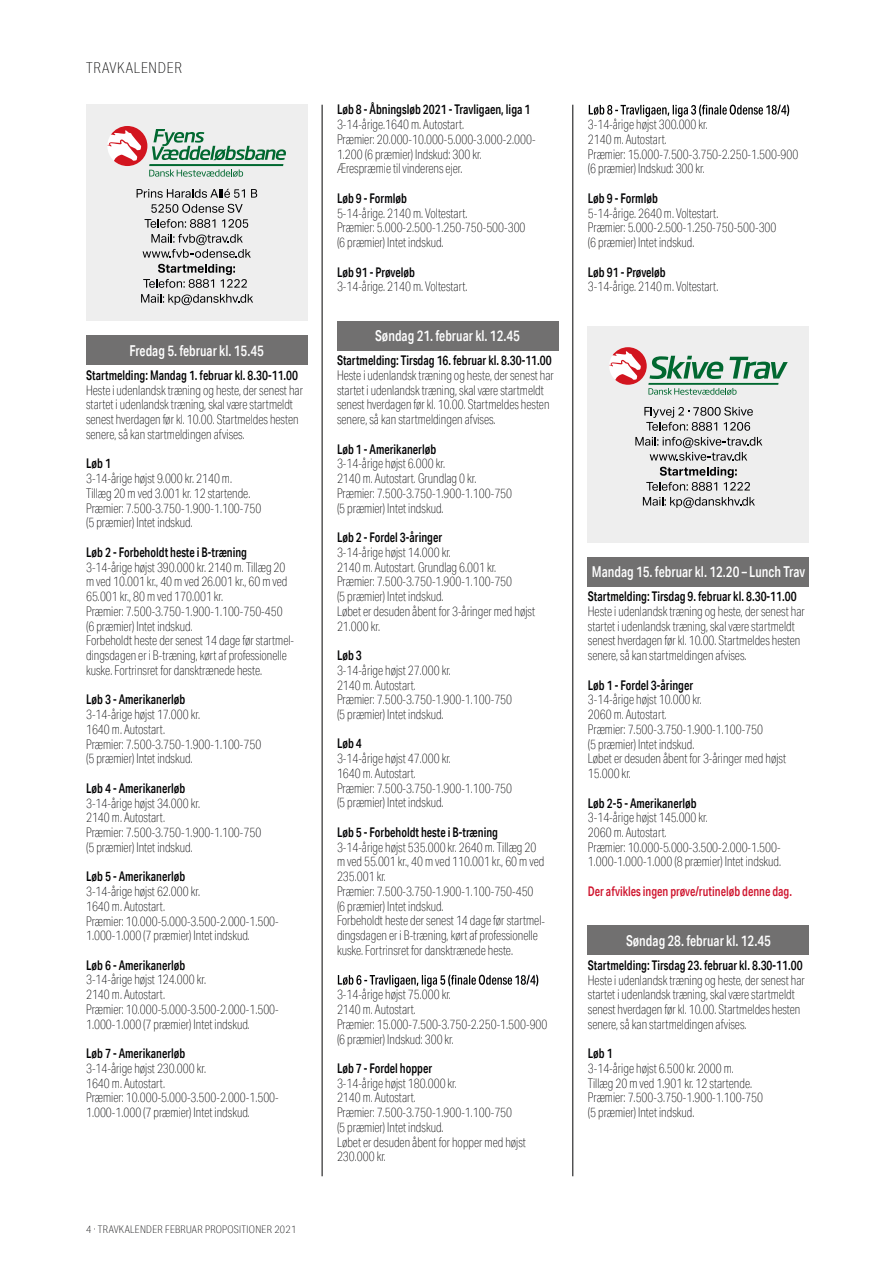
<style>
.page{position:relative;width:893px;height:1263px;background:#fff}
.page>*{position:absolute;margin:0;border:0;box-sizing:border-box;transform-origin:0 0}
.t1{font:500 15px "Aktiv Grotesk Cd";color:#fff;scale:.9 1}
.t2{font:100 15px "Aktiv Grotesk Cd";letter-spacing:.05em;color:#020203}
.t3{font:100 13.35px/14.7px "Aktiv Grotesk Cd";color:#020203;scale:.89 1}
.t4{font:500 13.35px "Aktiv Grotesk Cd";color:#cf152e;scale:.89 1}
.t5{font:100 10.5px "Aktiv Grotesk Cd";letter-spacing:.03em;color:#020203}
.s1{font-weight:500}
</style>
<div class="page">
<hr style="left:322px;top:105px;width:1px;height:1071px;background:#020203">
<hr style="left:573px;top:105px;width:1px;height:1071px;background:#020203">
<div style="left:86px;top:105px;width:221px;height:216px;background:#eee"></div>
<svg style="left:107px;top:126px;width:179px;height:51px"></svg>
<svg style="left:137px;top:189px;width:108px;height:9px"></svg>
<svg style="left:251px;top:189px;width:6px;height:9px"></svg>
<svg style="left:151px;top:204px;width:92px;height:9px"></svg>
<svg style="left:145px;top:219px;width:70px;height:9px"></svg>
<svg style="left:222px;top:219px;width:26px;height:9px"></svg>
<svg style="left:143px;top:234px;width:108px;height:24px"></svg>
<svg style="left:143px;top:264px;width:104px;height:24px"></svg>
<svg style="left:141px;top:294px;width:112px;height:11px"></svg>
<div style="left:86px;top:336px;width:221px;height:29px;background:#717070"></div>
<div style="left:337px;top:321px;width:221px;height:29px;background:#717070"></div>
<svg style="left:338px;top:975px;width:200px;height:12px"></svg>
<svg style="left:589px;top:105px;width:200px;height:12px"></svg>
<div style="left:588px;top:326px;width:221px;height:216px;background:#eee"></div>
<svg style="left:609px;top:347px;width:179px;height:48px"></svg>
<svg style="left:644px;top:407px;width:109px;height:24px"></svg>
<svg style="left:635px;top:437px;width:127px;height:24px"></svg>
<svg style="left:646px;top:467px;width:104px;height:24px"></svg>
<svg style="left:643px;top:497px;width:112px;height:11px"></svg>
<div style="left:588px;top:557px;width:221px;height:29px;background:#717070"></div>
<div style="left:588px;top:925px;width:221px;height:30px;background:#717070"></div>
<p class="t2" style="left:86px;top:59px;width:97px">TRAVKALENDER</p>
<p class="t1" style="left:129px;top:341px;width:151px">Fredag 5. februar kl. 15.45</p>
<p class="t3" style="left:86px;top:368px;width:245px"><span class="s1">Startmelding: Mandag 1. februar kl. 8.30-11.00<br></span>Heste i udenlandsk træning og heste, der senest har startet i udenlandsk træning, skal være startmeldt senest hverdagen før kl. 10.00. Startmeldes hesten senere, så kan startmeldingen afvises.</p>
<p class="t3" style="left:86px;top:456px;width:198px"><span class="s1">Løb 1<br></span>3-14-årige højst 9.000 kr. 2140 m.<br>Tillæg 20 m ved 3.001 kr. 12 startende.<br>Præmier: 7.500-3.750-1.900-1.100-750 (5 præmier) Intet indskud.</p>
<p class="t3" style="left:86px;top:545px;width:235px"><span class="s1">Løb 2 - Forbeholdt heste i B-træning </span>3-14-årige højst 390.000 kr. 2140 m. Tillæg 20 m ved 10.001 kr., 40 m ved 26.001 kr., 60 m ved 65.001 kr., 80 m ved 170.001 kr.<br>Præmier: 7.500-3.750-1.900-1.100-750-450 (6 præmier) Intet indskud.<br>Forbeholdt heste der senest 14 dage før startmel&shy;dingsdagen er i B-træning, kørt af professionelle kuske. Fortrinsret for dansktrænede heste.</p>
<p class="t3" style="left:86px;top:692px;width:198px"><span class="s1">Løb 3 - Amerikanerløb<br></span>3-14-årige højst 17.000 kr.<br>1640 m. Autostart.<br>Præmier: 7.500-3.750-1.900-1.100-750 (5 præmier) Intet indskud.</p>
<p class="t3" style="left:86px;top:781px;width:198px"><span class="s1">Løb 4 - Amerikanerløb<br></span>3-14-årige højst 34.000 kr.<br>2140 m. Autostart.<br>Præmier: 7.500-3.750-1.900-1.100-750 (5 præmier) Intet indskud.</p>
<p class="t3" style="left:86px;top:869px;width:218px"><span class="s1">Løb 5 - Amerikanerløb<br></span>3-14-årige højst 62.000 kr.<br>1640 m. Autostart.<br>Præmier: 10.000-5.000-3.500-2.000-1.500-<br>1.000-1.000 (7 præmier) Intet indskud.</p>
<p class="t3" style="left:86px;top:958px;width:218px"><span class="s1">Løb 6 - Amerikanerløb<br></span>3-14-årige højst 124.000 kr.<br>2140 m. Autostart.<br>Præmier: 10.000-5.000-3.500-2.000-1.500-<br>1.000-1.000 (7 præmier) Intet indskud.</p>
<p class="t3" style="left:86px;top:1046px;width:218px"><span class="s1">Løb 7 - Amerikanerløb<br></span>3-14-årige højst 230.000 kr.<br>1640 m. Autostart.<br>Præmier: 10.000-5.000-3.500-2.000-1.500-<br>1.000-1.000 (7 præmier) Intet indskud.</p>
<p class="t5" style="left:86px;top:1223px;width:212px">4 · TRAVKALENDER FEBRUAR PROPOSITIONER 2021</p>
<p class="t3" style="left:337px;top:102px;width:225px"><span class="s1">Løb 8 - Åbningsløb 2021 - Travligaen, liga 1<br></span>3-14-årige.1640 m. Autostart.<br>Præmier: 20.000-10.000-5.000-3.000-2.000- 1.200 (6 præmier) Indskud: 300 kr.<br>Ærespræmie til vinderens ejer.</p>
<p class="t3" style="left:337px;top:191px;width:213px"><span class="s1">Løb 9 - Formløb<br></span>5-14-årige. 2140 m. Voltestart.<br>Præmier: 5.000-2.500-1.250-750-500-300 (6 præmier) Intet indskud.</p>
<p class="t3" style="left:337px;top:264px;width:148px"><span class="s1">Løb 91 - Prøveløb<br></span>3-14-årige. 2140 m. Voltestart.</p>
<p class="t1" style="left:375px;top:327px;width:162px">Søndag 21. februar kl. 12.45</p>
<p class="t3" style="left:337px;top:353px;width:245px"><span class="s1">Startmelding: Tirsdag 16. februar kl. 8.30-11.00<br></span>Heste i udenlandsk træning og heste, der senest har startet i udenlandsk træning, skal være startmeldt senest hverdagen før kl. 10.00. Startmeldes hesten senere, så kan startmeldingen afvises.</p>
<p class="t3" style="left:337px;top:442px;width:198px"><span class="s1">Løb 1 - Amerikanerløb<br></span>3-14-årige højst 6.000 kr.<br>2140 m. Autostart. Grundlag 0 kr.<br>Præmier: 7.500-3.750-1.900-1.100-750 (5 præmier) Intet indskud.</p>
<p class="t3" style="left:337px;top:530px;width:224px"><span class="s1">Løb 2 - Fordel 3-åringer<br></span>3-14-årige højst 14.000 kr.<br>2140 m. Autostart. Grundlag 6.001 kr.<br>Præmier: 7.500-3.750-1.900-1.100-750<br>(5 præmier) Intet indskud.<br>Løbet er desuden åbent for 3-åringer med højst<br>21.000 kr.</p>
<p class="t3" style="left:337px;top:648px;width:198px"><span class="s1">Løb 3<br></span>3-14-årige højst 27.000 kr.<br>2140 m. Autostart.<br>Præmier: 7.500-3.750-1.900-1.100-750 (5 præmier) Intet indskud.</p>
<p class="t3" style="left:337px;top:736px;width:198px"><span class="s1">Løb 4<br></span>3-14-årige højst 47.000 kr.<br>1640 m. Autostart.<br>Præmier: 7.500-3.750-1.900-1.100-750 (5 præmier) Intet indskud.</p>
<p class="t3" style="left:337px;top:825px;width:235px"><span class="s1">Løb 5 - Forbeholdt heste i B-træning </span>3-14-årige højst 535.000 kr. 2640 m. Tillæg 20 m ved 55.001 kr., 40 m ved 110.001 kr., 60 m ved 235.001 kr.<br>Præmier: 7.500-3.750-1.900-1.100-750-450 (6 præmier) Intet indskud.<br>Forbeholdt heste der senest 14 dage før startmel&shy;dingsdagen er i B-træning, kørt af professionelle kuske. Fortrinsret for dansktrænede heste.</p>
<p class="t3" style="left:337px;top:987px;width:238px">3-14-årige højst 75.000 kr.<br>2140 m. Autostart.<br>Præmier: 15.000-7.500-3.750-2.250-1.500-900 (6 præmier) Indskud: 300 kr.</p>
<p class="t3" style="left:337px;top:1061px;width:214px"><span class="s1">Løb 7 - Fordel hopper<br></span>3-14-årige højst 180.000 kr.<br>2140 m. Autostart.<br>Præmier: 7.500-3.750-1.900-1.100-750<br>(5 præmier) Intet indskud.<br>Løbet er desuden åbent for hopper med højst<br>230.000 kr.</p>
<p class="t3" style="left:588px;top:117px;width:238px">3-14-årige højst 300.000 kr.<br>2140 m. Autostart.<br>Præmier: 15.000-7.500-3.750-2.250-1.500-900 (6 præmier) Indskud: 300 kr.</p>
<p class="t3" style="left:588px;top:191px;width:213px"><span class="s1">Løb 9 - Formløb<br></span>5-14-årige. 2640 m. Voltestart.<br>Præmier: 5.000-2.500-1.250-750-500-300 (6 præmier) Intet indskud.</p>
<p class="t3" style="left:588px;top:264px;width:148px"><span class="s1">Løb 91 - Prøveløb<br></span>3-14-årige. 2140 m. Voltestart.</p>
<p class="t1" style="left:592px;top:563px;width:238px">Mandag 15. februar kl. 12.20 – Lunch Trav</p>
<p class="t3" style="left:588px;top:589px;width:245px"><span class="s1">Startmelding: Tirsdag 9. februar kl. 8.30-11.00<br></span>Heste i udenlandsk træning og heste, der senest har startet i udenlandsk træning, skal være startmeldt senest hverdagen før kl. 10.00. Startmeldes hesten senere, så kan startmeldingen afvises.</p>
<p class="t3" style="left:588px;top:677px;width:224px"><span class="s1">Løb 1 - Fordel 3-åringer<br></span>3-14-årige højst 10.000 kr.<br>2060 m. Autostart.<br>Præmier: 7.500-3.750-1.900-1.100-750<br>(5 præmier) Intet indskud.<br>Løbet er desuden åbent for 3-åringer med højst<br>15.000 kr.</p>
<p class="t3" style="left:588px;top:795px;width:219px"><span class="s1">Løb 2-5 - Amerikanerløb<br></span>3-14-årige højst 145.000 kr.<br>2060 m. Autostart.<br>Præmier: 10.000-5.000-3.500-2.000-1.500- 1.000-1.000-1.000 (8 præmier) Intet indskud.</p>
<p class="t4" style="left:588px;top:883px;width:231px">Der afvikles ingen prøve/rutineløb denne dag.</p>
<p class="t1" style="left:626px;top:931px;width:162px">Søndag 28. februar kl. 12.45</p>
<p class="t3" style="left:588px;top:958px;width:245px"><span class="s1">Startmelding: Tirsdag 23. februar kl. 8.30-11.00<br></span>Heste i udenlandsk træning og heste, der senest har startet i udenlandsk træning, skal være startmeldt senest hverdagen før kl. 10.00. Startmeldes hesten senere, så kan startmeldingen afvises.</p>
<p class="t3" style="left:588px;top:1046px;width:198px"><span class="s1">Løb 1<br></span>3-14-årige højst 6.500 kr. 2000 m.<br>Tillæg 20 m ved 1.901 kr. 12 startende.<br>Præmier: 7.500-3.750-1.900-1.100-750 (5 præmier) Intet indskud.</p>
</div>
